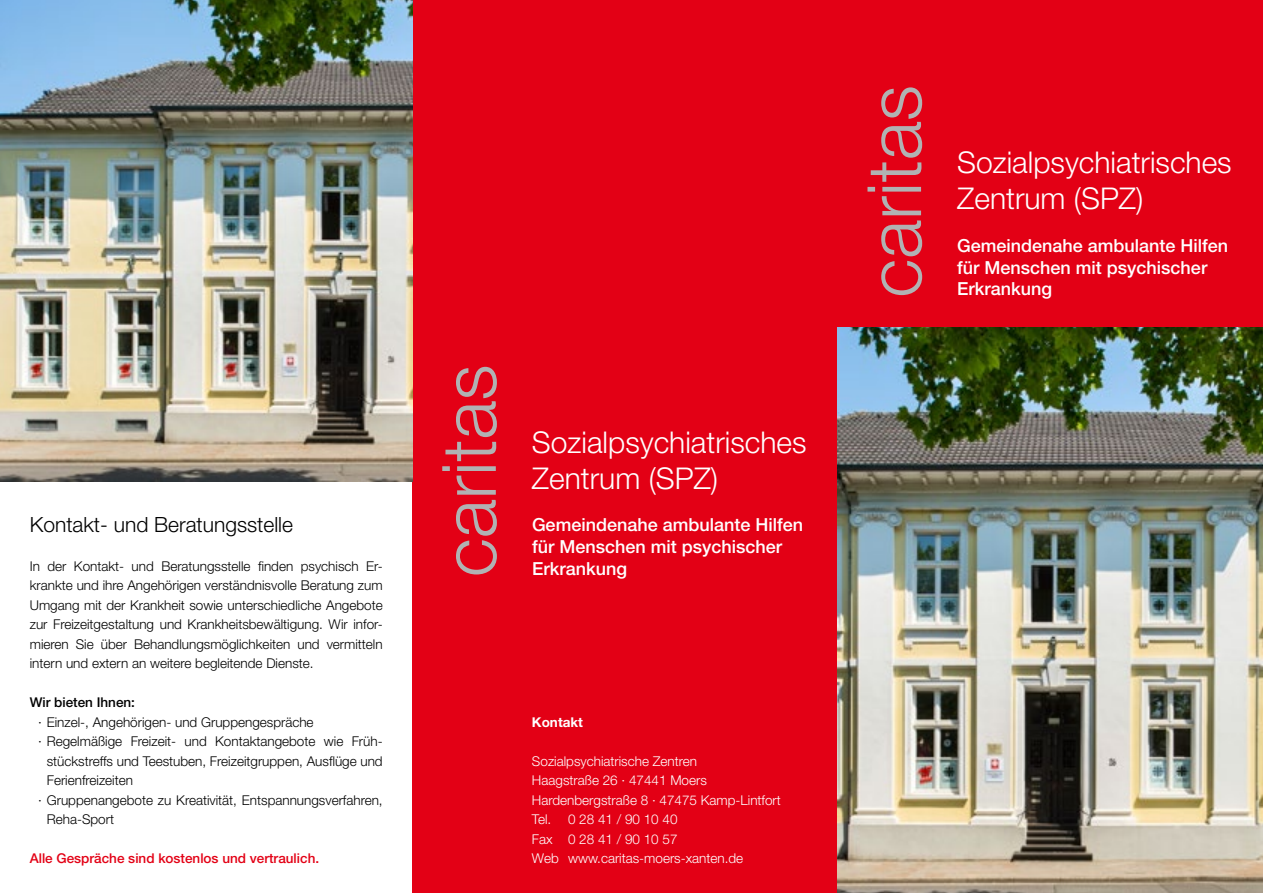
<style>
.page{position:relative;width:1263px;height:893px;background:#fff}
.page>*{position:absolute;margin:0;border:0;box-sizing:border-box;transform-origin:0 0}
.t1{font:300 30px/36px "Helvetica Neue LT Std";color:#fff}
.t2{font:300 21px "Helvetica Neue LT Std";color:#000}
.t3{font:500 18px/21.6px "Helvetica Neue LT Std";color:#fff}
.t4{font:300 13.5px/19.5px "Helvetica Neue LT Std";color:#000;text-align:justify}
.t5{font:300 13.5px/19.5px "Helvetica Neue LT Std";color:#fff}
.t6{font:500 13.5px "Helvetica Neue LT Std";color:#e30015}
.t7{font:500 13.5px "Helvetica Neue LT Std";color:#000}
.t8{font:700 13.5px "Helvetica Neue LT Std";color:#fff}
</style>
<div class="page">
<div style="left:838px;top:0;width:425px;height:327px;background:#e30015"></div>
<div style="left:412px;top:0;width:426px;height:893px;background:#e30015"></div>
<svg style="left:867px;top:87px;width:55px;height:208px"></svg>
<svg style="left:442px;top:367px;width:55px;height:207px"></svg>
<img style="left:838px;top:327px;width:425px;height:566px">
<img style="left:0;top:0;width:412px;height:482px">
<h2 class="t2" style="left:30px;top:511px;width:265px">Kontakt- und Beratungsstelle</h2>
<p class="t4" style="left:30px;top:556px;width:354px">In der Kontakt- und Beratungsstelle finden psychisch Er&shy;krankte und ihre Angehörigen verständnisvolle Beratung zum Umgang mit der Krankheit sowie unterschiedliche Angebote zur Freizeitgestaltung und Krankheitsbewältigung. Wir infor&shy;mieren Sie über Behandlungsmöglichkeiten und vermitteln intern und extern an weitere begleitende Dienste.</p>
<p class="t7" style="left:30px;top:694px;width:107px">Wir bieten Ihnen:</p>
<p class="t4" style="left:38px;top:712px;width:277px">· Einzel-, Angehörigen- und Gruppengespräche</p>
<p class="t4" style="left:38px;top:731px;width:346px">· Regelmäßige Freizeit- und Kontaktangebote wie Früh-</p>
<p class="t4" style="left:47px;top:751px;width:337px">stückstreffs und Teestuben, Freizeitgruppen, Ausflüge und</p>
<p class="t4" style="left:47px;top:770px;width:88px">Ferienfreizeiten</p>
<p class="t4" style="left:38px;top:790px;width:346px">· Gruppenangebote zu Kreativität, Entspannungsverfahren,</p>
<p class="t4" style="left:47px;top:809px;width:69px">Reha-Sport</p>
<p class="t6" style="left:30px;top:850px;width:291px">Alle Gespräche sind kostenlos und vertraulich.</p>
<h1 class="t1" style="left:532px;top:423px;width:276px">Sozialpsychiatrisches<br>Zentrum (SPZ)</h1>
<h3 class="t3" style="left:532px;top:514px;width:273px">Gemeindenahe ambulante Hilfen für Menschen mit psychischer<br>Erkrankung</h3>
<p class="t8" style="left:532px;top:714px;width:53px">Kontakt</p>
<p class="t5" style="left:532px;top:751px;width:250px">Sozialpsychiatrische Zentren<br>Haagstraße 26 · 47441 Moers<br>Hardenbergstraße 8 · 47475 Kamp-Lintfort<br>Tel. 0 28 41 / 90 10 40<br>Fax 0 28 41 / 90 10 57<br>Web www.caritas-moers-xanten.de</p>
<h1 class="t1" style="left:957px;top:144px;width:276px">Sozialpsychiatrisches<br>Zentrum (SPZ)</h1>
<h3 class="t3" style="left:957px;top:235px;width:273px">Gemeindenahe ambulante Hilfen für Menschen mit psychischer<br>Erkrankung</h3>
</div>
